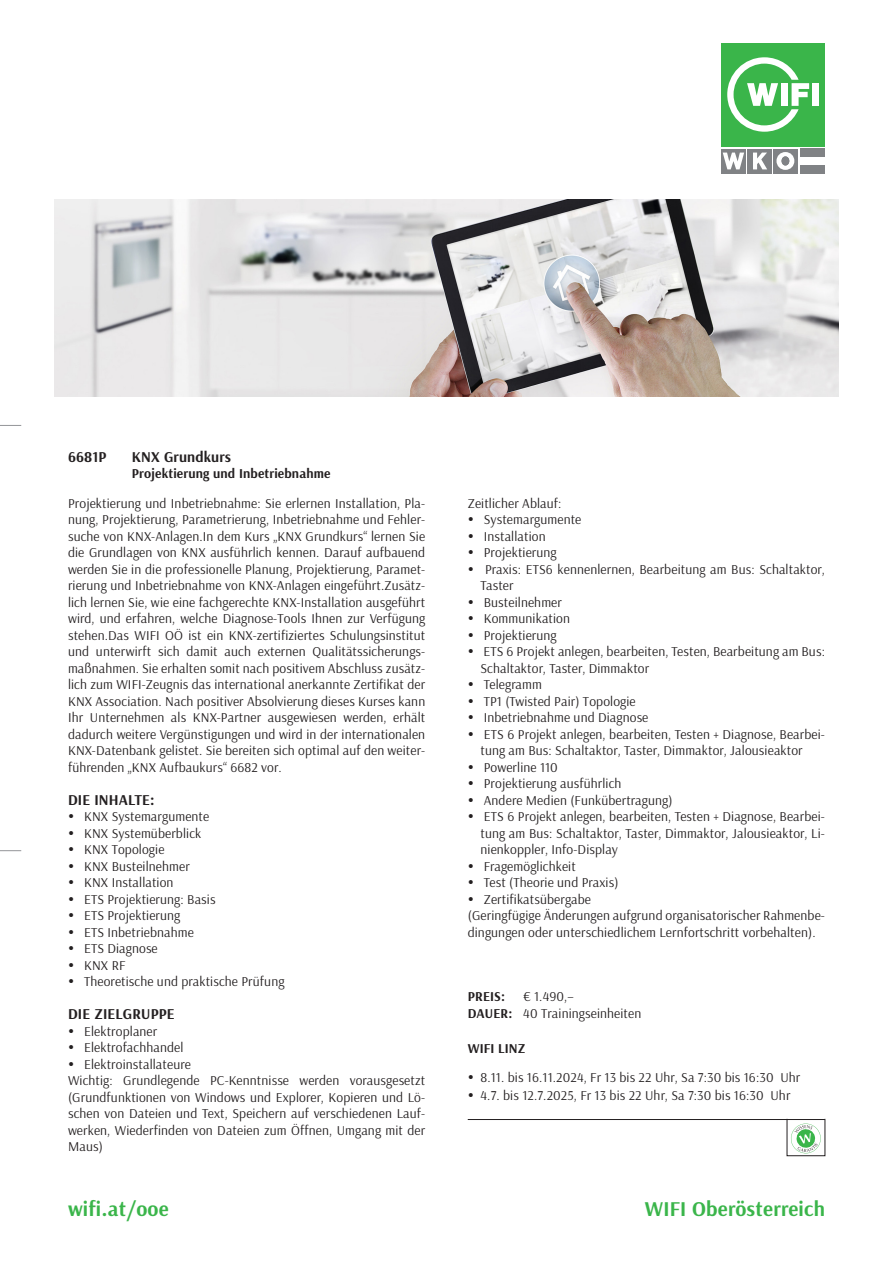
<style>
.page{position:relative;width:893px;height:1263px;background:#fff}
.page>*{position:absolute;margin:0;border:0;box-sizing:border-box;transform-origin:0 0}
.t1{font:700 21px "Arsenal";letter-spacing:.01em;color:#3ab54a}
.Kurstitel_10_11{font:700 15px "Arsenal";letter-spacing:.01em;color:#231f20}
.t2{font:13.5px/16.5px "Arsenal";letter-spacing:.01em;color:#231f20}
.Kurstitel_10_11-2{font:700 13.5px "Arsenal";letter-spacing:.01em;color:#231f20}
.s1{font-weight:700}
</style>
<div class="page">
<svg style="left:0;top:425px;width:21px;height:1px"></svg>
<svg style="left:0;top:850px;width:21px;height:1px"></svg>
<img style="left:54px;top:200px;width:785px;height:196px">
<div style="left:721px;top:43px;width:104px;height:103px;background:#3ab54a"></div>
<div style="left:773px;top:149px;width:25px;height:25px;background:#808285"></div>
<div style="left:747px;top:149px;width:25px;height:25px;background:#808285"></div>
<svg style="left:753px;top:153px;width:14px;height:16px"></svg>
<div style="left:721px;top:149px;width:25px;height:25px;background:#808285"></div>
<svg style="left:723px;top:153px;width:21px;height:16px"></svg>
<div style="left:800px;top:165px;width:25px;height:9px;background:#808285"></div>
<svg style="left:776px;top:152px;width:18px;height:18px"></svg>
<div style="left:781px;top:156px;width:8px;height:9px;background:#808285;border-radius:50%"></div>
<svg style="left:727px;top:57px;width:82px;height:75px"></svg>
<div style="left:812px;top:83px;width:7px;height:23px;background:#fff"></div>
<div style="left:800px;top:149px;width:25px;height:8px;background:#808285"></div>
<div style="left:787px;top:1119px;width:38px;height:37px;border:1px solid #231f20"></div>
<hr style="left:468px;top:1119px;width:357px;height:1px;background:#231f20">
<svg style="left:791px;top:1123px;width:30px;height:30px"></svg>
<p class="Kurstitel_10_11" style="left:68px;top:446px;width:40px">6681P</p>
<p class="Kurstitel_10_11" style="left:132px;top:446px;width:101px">KNX Grundkurs</p>
<p class="Kurstitel_10_11-2" style="left:132px;top:464px;width:200px">Projektierung und Inbetriebnahme</p>
<p class="t2" style="left:68px;top:495px;width:359px;text-align:justify">Projektierung und Inbetriebnahme: Sie erlernen Installation, Pla&shy;nung, Projektierung, Parametrierung, Inbetriebnahme und Fehler&shy;suche von KNX-Anlagen.In dem Kurs „KNX Grundkurs“ lernen Sie die Grundlagen von KNX ausführlich kennen. Darauf aufbauend werden Sie in die professionelle Planung, Projektierung, Paramet&shy;rierung und Inbetriebnahme von KNX-Anlagen eingeführt.Zusätz&shy;lich lernen Sie, wie eine fachgerechte KNX-Installation ausgeführt wird, und erfahren, welche Diagnose-Tools Ihnen zur Verfügung stehen.Das WIFI OÖ ist ein KNX-zertifiziertes Schulungsinstitut und unterwirft sich damit auch externen Qualitätssicherungs&shy;maßnahmen. Sie erhalten somit nach positivem Abschluss zusätz&shy;lich zum WIFI-Zeugnis das international anerkannte Zertifikat der KNX Association. Nach positiver Absolvierung dieses Kurses kann Ihr Unternehmen als KNX-Partner ausgewiesen werden, erhält dadurch weitere Vergünstigungen und wird in der internationalen KNX-Datenbank gelistet. Sie bereiten sich optimal auf den weiter&shy;führenden „KNX Aufbaukurs“ 6682 vor.</p>
<p class="Kurstitel_10_11" style="left:68px;top:789px;width:88px">DIE INHALTE:</p>
<p class="t2" style="left:84px;top:808px;width:202px">KNX Systemargumente<br>KNX Systemüberblick<br>KNX Topologie<br>KNX Busteilnehmer<br>KNX Installation<br>ETS Projektierung: Basis<br>ETS Projektierung<br>ETS Inbetriebnahme<br>ETS Diagnose<br>KNX RF<br>Theoretische und praktische Prüfung</p>
<p class="Kurstitel_10_11" style="left:68px;top:1004px;width:108px">DIE ZIELGRUPPE</p>
<p class="t2" style="left:84px;top:1023px;width:75px">Elektroplaner</p>
<p class="t2" style="left:84px;top:1039px;width:101px">Elektrofachhandel</p>
<p class="t2" style="left:84px;top:1056px;width:108px">Elektroinstallateure</p>
<p class="t2" style="left:68px;top:1072px;width:359px">Wichtig: Grundlegende PC-Kenntnisse werden vorausgesetzt</p>
<p class="t2" style="left:68px;top:1089px;width:359px">(Grundfunktionen von Windows und Explorer, Kopieren und Lö-</p>
<p class="t2" style="left:68px;top:1105px;width:359px">schen von Dateien und Text, Speichern auf verschiedenen Lauf-</p>
<p class="t2" style="left:68px;top:1122px;width:359px">werken, Wiederfinden von Dateien zum Öffnen, Umgang mit der</p>
<p class="t2" style="left:68px;top:1138px;width:36px">Maus)</p>
<p class="t2" style="left:468px;top:495px;width:95px">Zeitlicher Ablauf:</p>
<p class="t2" style="left:484px;top:511px;width:99px">Systemargumente</p>
<p class="t2" style="left:484px;top:528px;width:63px">Installation</p>
<p class="t2" style="left:484px;top:544px;width:74px">Projektierung</p>
<p class="t2" style="left:485px;top:561px;width:341px">Praxis: ETS6 kennenlernen, Bearbeitung am Bus: Schaltaktor,</p>
<p class="t2" style="left:480px;top:577px;width:35px">Taster</p>
<p class="t2" style="left:484px;top:594px;width:80px">Busteilnehmer</p>
<p class="t2" style="left:484px;top:610px;width:88px">Kommunikation</p>
<p class="t2" style="left:484px;top:626px;width:74px">Projektierung</p>
<p class="t2" style="left:483px;top:643px;width:343px">ETS 6 Projekt anlegen, bearbeiten, Testen, Bearbeitung am Bus:</p>
<p class="t2" style="left:480px;top:659px;width:170px">Schaltaktor, Taster, Dimmaktor</p>
<p class="t2" style="left:484px;top:676px;width:60px">Telegramm</p>
<p class="t2" style="left:484px;top:692px;width:153px">TP1 (Twisted Pair) Topologie</p>
<p class="t2" style="left:484px;top:709px;width:166px">Inbetriebnahme und Diagnose</p>
<p class="t2" style="left:484px;top:725px;width:343px">ETS 6 Projekt anlegen, bearbeiten, Testen + Diagnose, Bearbei-</p>
<p class="t2" style="left:480px;top:742px;width:324px">tung am Bus: Schaltaktor, Taster, Dimmaktor, Jalousieaktor</p>
<p class="t2" style="left:484px;top:758px;width:76px">Powerline 110</p>
<p class="t2" style="left:484px;top:775px;width:139px">Projektierung ausführlich</p>
<p class="t2" style="left:484px;top:791px;width:190px">Andere Medien (Funkübertragung)</p>
<p class="t2" style="left:484px;top:808px;width:343px">ETS 6 Projekt anlegen, bearbeiten, Testen + Diagnose, Bearbei-</p>
<p class="t2" style="left:480px;top:824px;width:346px">tung am Bus: Schaltaktor, Taster, Dimmaktor, Jalousieaktor, Li-</p>
<p class="t2" style="left:480px;top:841px;width:139px">nienkoppler, Info-Display</p>
<p class="t2" style="left:484px;top:857px;width:94px">Fragemöglichkeit</p>
<p class="t2" style="left:484px;top:874px;width:136px">Test (Theorie und Praxis)</p>
<p class="t2" style="left:484px;top:890px;width:109px">Zertifikatsübergabe</p>
<p class="t2" style="left:468px;top:907px;width:359px">(Geringfügige Änderungen aufgrund organisatorischer Rahmenbe-</p>
<p class="t2" style="left:468px;top:923px;width:349px">dingungen oder unterschiedlichem Lernfortschritt vorbehalten).</p>
<p class="Kurstitel_10_11-2" style="left:468px;top:987px;width:39px">PREIS:</p>
<p class="t2" style="left:468px;top:988px;width:175px;text-indent:55px">€ 1.490,–<br><span class="s1">DAUER:</span> 40 Trainingseinheiten</p>
<p class="Kurstitel_10_11-2" style="left:468px;top:1038px;width:59px">WIFI LINZ</p>
<p class="t2" style="left:480px;top:1068px;width:321px;line-height:17.7px">8.11. bis 16.11.2024, Fr 13 bis 22 Uhr, Sa 7:30 bis 16:30 Uhr<br>4.7. bis 12.7.2025, Fr 13 bis 22 Uhr, Sa 7:30 bis 16:30 Uhr</p>
<h1 class="t1" style="left:68px;top:1194px;width:102px">wifi.at/ooe</h1>
<h1 class="t1" style="left:645px;top:1194px;width:182px">WIFI Oberösterreich</h1>
</div>
